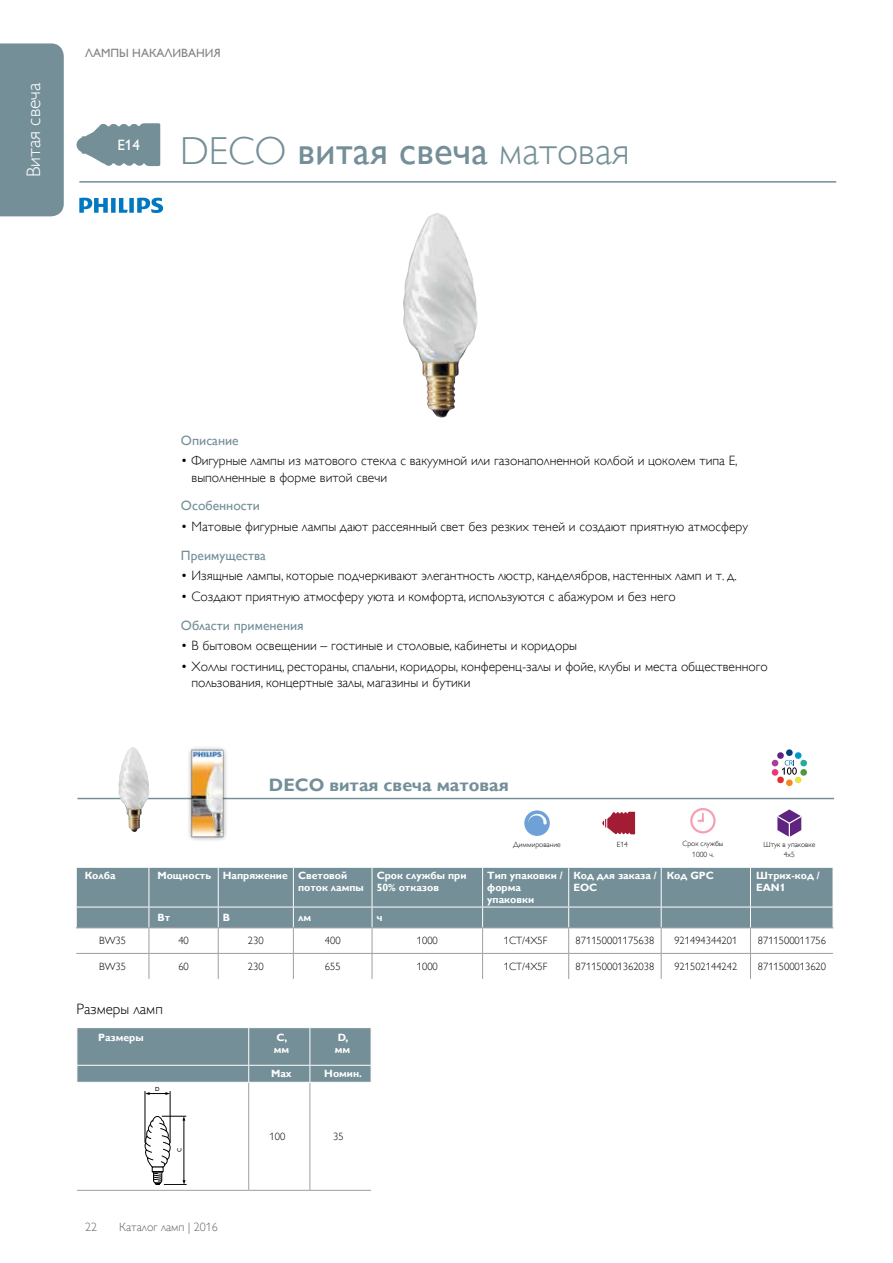
<style>
.page{position:relative;width:893px;height:1263px;background:#fff}
.page>*{position:absolute;margin:0;border:0;box-sizing:border-box;transform-origin:0 0}
.t1{font:39px "Gill Sans Alt One WGL Light";color:#748f98}
.t2{font:19.5px "Gill Sans Alt One WGL Light";color:#fff}
.t3{font:700 18px "Gill Sans Alt One WGL";color:#748f98}
.t4{font:15px "Gill Sans Alt One WGL Light";color:#000}
.t5{font:15px "Gill Sans Alt One WGL";color:#fff}
.t6{font:13.5px/16.2px "Gill Sans Alt One WGL Light";color:#000}
.t7{font:13.5px "Gill Sans Alt One WGL";color:#748f98}
.t8{font:12px "Gill Sans Alt One WGL Light";color:#636466}
.t9{font:12px "Gill Sans Alt One WGL";color:#808285}
.t10{font:700 10.5px/12px "Gill Sans Alt One WGL";color:#fff}
.t11{font:10.5px "Gill Sans Alt One WGL Light";color:#000}
.t12{font:7.5px/10.5px "Gill Sans Alt One WGL Light";color:#000;text-align:center}
.t13{font:6px "Gill Sans Alt One WGL";color:#000}
.t14{font:5.85px "Gill Sans Alt One WGL";color:#000}
.s1{font-family:"Gill Sans Alt One WGL"}
</style>
<div class="page">
<div style="left:0;top:43px;width:64px;height:173px;background:#748f98"></div>
<svg style="left:146px;top:1092px;width:24px;height:3px"></svg>
<hr style="left:170px;top:1091px;width:1px;height:52px;background:#000">
<hr style="left:145px;top:1091px;width:1px;height:52px;background:#000">
<svg style="left:145px;top:1114px;width:42px;height:71px"></svg>
<img style="left:403px;top:213px;width:75px;height:205px">
<hr style="left:77px;top:1190px;width:172px;height:1px;background:#9d9fa2">
<hr style="left:248px;top:1083px;width:1px;height:107px;background:#9d9fa2">
<hr style="left:310px;top:1083px;width:1px;height:107px;background:#9d9fa2">
<hr style="left:249px;top:1190px;width:61px;height:1px;background:#9d9fa2">
<hr style="left:310px;top:1190px;width:61px;height:1px;background:#9d9fa2">
<svg style="left:77px;top:1028px;width:294px;height:54px;background:#79939b"></svg>
<hr style="left:79px;top:181px;width:757px;height:2px;background:#748f98">
<svg style="left:77px;top:784px;width:757px;height:52px"></svg>
<hr style="left:77px;top:798px;width:757px;height:1px;background:#748f98">
<svg style="left:690px;top:808px;width:26px;height:25px"></svg>
<svg style="left:777px;top:809px;width:25px;height:28px"></svg>
<svg style="left:602px;top:812px;width:33px;height:22px"></svg>
<div style="left:77px;top:868px;width:756px;height:59px;background:#748f98"></div>
<hr style="left:149px;top:868px;width:1px;height:39px;background:#fff">
<hr style="left:218px;top:868px;width:1px;height:39px;background:#fff">
<hr style="left:293px;top:868px;width:1px;height:39px;background:#fff">
<hr style="left:372px;top:868px;width:1px;height:39px;background:#fff">
<hr style="left:482px;top:868px;width:1px;height:39px;background:#fff">
<hr style="left:568px;top:868px;width:1px;height:39px;background:#fff">
<hr style="left:661px;top:868px;width:1px;height:39px;background:#fff">
<hr style="left:750px;top:868px;width:1px;height:39px;background:#fff">
<hr style="left:76px;top:907px;width:73px;height:1px;background:#fff">
<svg style="left:76px;top:907px;width:1px;height:20px"></svg>
<hr style="left:149px;top:907px;width:69px;height:1px;background:#fff">
<hr style="left:218px;top:907px;width:75px;height:1px;background:#fff">
<hr style="left:293px;top:907px;width:79px;height:1px;background:#fff">
<hr style="left:372px;top:907px;width:111px;height:1px;background:#fff">
<hr style="left:483px;top:907px;width:86px;height:1px;background:#fff">
<hr style="left:569px;top:907px;width:92px;height:1px;background:#fff">
<hr style="left:661px;top:907px;width:89px;height:1px;background:#fff">
<hr style="left:750px;top:907px;width:83px;height:1px;background:#fff">
<hr style="left:76px;top:953px;width:73px;height:1px;background:#9d9fa2">
<hr style="left:149px;top:953px;width:69px;height:1px;background:#9d9fa2">
<svg style="left:149px;top:907px;width:1px;height:72px"></svg>
<hr style="left:218px;top:953px;width:75px;height:1px;background:#9d9fa2">
<svg style="left:218px;top:907px;width:1px;height:72px"></svg>
<hr style="left:293px;top:953px;width:79px;height:1px;background:#9d9fa2">
<svg style="left:293px;top:907px;width:1px;height:72px"></svg>
<hr style="left:76px;top:927px;width:73px;height:1px;background:#9d9fa2">
<hr style="left:372px;top:953px;width:111px;height:1px;background:#9d9fa2">
<svg style="left:372px;top:907px;width:1px;height:72px"></svg>
<hr style="left:149px;top:927px;width:69px;height:1px;background:#9d9fa2">
<hr style="left:483px;top:953px;width:86px;height:1px;background:#9d9fa2">
<svg style="left:482px;top:907px;width:1px;height:72px"></svg>
<hr style="left:218px;top:927px;width:75px;height:1px;background:#9d9fa2">
<hr style="left:569px;top:953px;width:92px;height:1px;background:#9d9fa2">
<svg style="left:568px;top:907px;width:1px;height:72px"></svg>
<hr style="left:293px;top:927px;width:79px;height:1px;background:#9d9fa2">
<hr style="left:661px;top:953px;width:89px;height:1px;background:#9d9fa2">
<svg style="left:661px;top:907px;width:1px;height:72px"></svg>
<hr style="left:372px;top:927px;width:111px;height:1px;background:#9d9fa2">
<hr style="left:750px;top:953px;width:83px;height:1px;background:#9d9fa2">
<svg style="left:750px;top:907px;width:1px;height:72px"></svg>
<hr style="left:483px;top:927px;width:86px;height:1px;background:#9d9fa2">
<hr style="left:569px;top:927px;width:92px;height:1px;background:#9d9fa2">
<hr style="left:661px;top:927px;width:89px;height:1px;background:#9d9fa2">
<hr style="left:750px;top:927px;width:83px;height:1px;background:#9d9fa2">
<img style="left:118px;top:747px;width:31px;height:85px">
<svg style="left:76px;top:123px;width:85px;height:44px"></svg>
<img style="left:178px;top:747px;width:55px;height:93px">
<svg style="left:786px;top:749px;width:7px;height:7px"></svg>
<div style="left:786px;top:779px;width:7px;height:7px;background:#f68622;border-radius:50%"></div>
<svg style="left:771px;top:752px;width:36px;height:32px"></svg>
<svg style="left:79px;top:198px;width:84px;height:15px"></svg>
<div style="left:524px;top:810px;width:26px;height:26px;background:#6ea2d7;border-radius:50%"></div>
<svg style="left:528px;top:814px;width:19px;height:11px"></svg>
<h2 class="t2" style="left:21px;top:177px;width:96px;rotate:-90deg">Витая свеча</h2>
<p class="t9" style="left:85px;top:45px;width:137px">ЛАМПЫ НАКАЛИВАНИЯ</p>
<p class="t5" style="left:117px;top:134px;width:24px">E14</p>
<h1 class="t1" style="left:180px;top:125px;width:451px">DECO <span class="s1">витая свеча</span> матовая</h1>
<p class="t7" style="left:181px;top:431px;width:59px">Описание</p>
<p class="t6" style="left:191px;top:453px;width:548px;text-indent:-11px">• Фигурные лампы из матового стекла с вакуумной или газонаполненной колбой и цоколем типа Е, выполненные в форме витой свечи</p>
<p class="t7" style="left:181px;top:497px;width:80px">Особенности</p>
<p class="t6" style="left:181px;top:518px;width:569px">• Матовые фигурные лампы дают рассеянный свет без резких теней и создают приятную атмосферу</p>
<p class="t7" style="left:181px;top:546px;width:87px">Преимущества</p>
<p class="t6" style="left:181px;top:568px;width:557px">• Изящные лампы, которые подчеркивают элегантность люстр, канделябров, настенных ламп и т. д.</p>
<p class="t6" style="left:181px;top:588px;width:496px">• Создают приятную атмосферу уюта и комфорта, используются с абажуром и без него</p>
<p class="t7" style="left:181px;top:616px;width:124px">Области применения</p>
<p class="t6" style="left:181px;top:638px;width:398px">• В бытовом освещении – гостиные и столовые, кабинеты и коридоры</p>
<p class="t6" style="left:191px;top:658px;width:578px;text-indent:-11px">• Холлы гостиниц, рестораны, спальни, коридоры, конференц-залы и фойе, клубы и места общественного пользования, концертные залы, магазины и бутики</p>
<h3 class="t3" style="left:269px;top:773px;width:241px">DECO витая свеча матовая</h3>
<p class="t12" style="left:513px;top:839px;width:49px">Диммирование</p>
<p class="t12" style="left:617px;top:839px;width:13px">Е14</p>
<p class="t12" style="left:682px;top:839px;width:42px">Срок службы<br>1000 ч.</p>
<p class="t12" style="left:763px;top:839px;width:53px">Штук в упаковке<br>4х5</p>
<p class="t10" style="left:85px;top:869px;width:32px">Колба</p>
<p class="t10" style="left:298px;top:869px;width:67px;text-indent:-141px">Мощность Напряжение Световой поток лампы</p>
<p class="t10" style="left:377px;top:869px;width:91px">Cрок службы при<br>50% отказов</p>
<p class="t10" style="left:487px;top:869px;width:77px">Тип упаковки / форма упаковки</p>
<p class="t10" style="left:573px;top:869px;width:85px">Код для заказа /<br>EOC</p>
<p class="t10" style="left:667px;top:869px;width:49px">Код GPC</p>
<p class="t10" style="left:756px;top:869px;width:65px">Штрих-код /<br>EAN1</p>
<p class="t10" style="left:157px;top:911px;width:14px">Вт</p>
<p class="t10" style="left:223px;top:911px;width:9px">В</p>
<p class="t10" style="left:298px;top:911px;width:15px">лм</p>
<p class="t10" style="left:377px;top:911px;width:7px">ч</p>
<p class="t11" style="left:99px;top:934px;width:28px">BW35</p>
<p class="t11" style="left:178px;top:934px;width:12px">40</p>
<p class="t11" style="left:248px;top:934px;width:17px">230</p>
<p class="t11" style="left:325px;top:934px;width:17px">400</p>
<p class="t11" style="left:417px;top:934px;width:22px">1000</p>
<p class="t11" style="left:504px;top:934px;width:45px">1CT/4X5F</p>
<p class="t11" style="left:576px;top:934px;width:80px">871150001175638</p>
<p class="t11" style="left:674px;top:934px;width:64px">921494344201</p>
<p class="t11" style="left:758px;top:934px;width:70px">8711500011756</p>
<p class="t11" style="left:99px;top:959px;width:28px">BW35</p>
<p class="t11" style="left:178px;top:959px;width:12px">60</p>
<p class="t11" style="left:248px;top:959px;width:17px">230</p>
<p class="t11" style="left:325px;top:959px;width:17px">655</p>
<p class="t11" style="left:417px;top:959px;width:22px">1000</p>
<p class="t11" style="left:504px;top:959px;width:45px">1CT/4X5F</p>
<p class="t11" style="left:576px;top:959px;width:80px">871150001362038</p>
<p class="t11" style="left:674px;top:959px;width:64px">921502144242</p>
<p class="t11" style="left:758px;top:959px;width:70px">8711500013620</p>
<p class="t4" style="left:77px;top:999px;width:88px">Размеры ламп</p>
<p class="t10" style="left:98px;top:1032px;width:47px">Размеры</p>
<p class="t10" style="left:274px;top:1032px;width:17px">С, мм</p>
<p class="t10" style="left:335px;top:1032px;width:17px">D, мм</p>
<p class="t10" style="left:271px;top:1068px;width:22px">Max</p>
<p class="t10" style="left:324px;top:1068px;width:39px">Номин.</p>
<p class="t14" style="left:155px;top:1085px;width:6px">D</p>
<p class="t13" style="left:175px;top:1152px;width:6px;rotate:-90deg">C</p>
<p class="t8" style="left:85px;top:1219px;width:13px">22</p>
<p class="t8" style="left:119px;top:1219px;width:100px">Каталог ламп | 2016</p>
<p class="t11" style="left:269px;top:1129px;width:17px">100</p>
<p class="t11" style="left:333px;top:1129px;width:12px">35</p>
</div>
